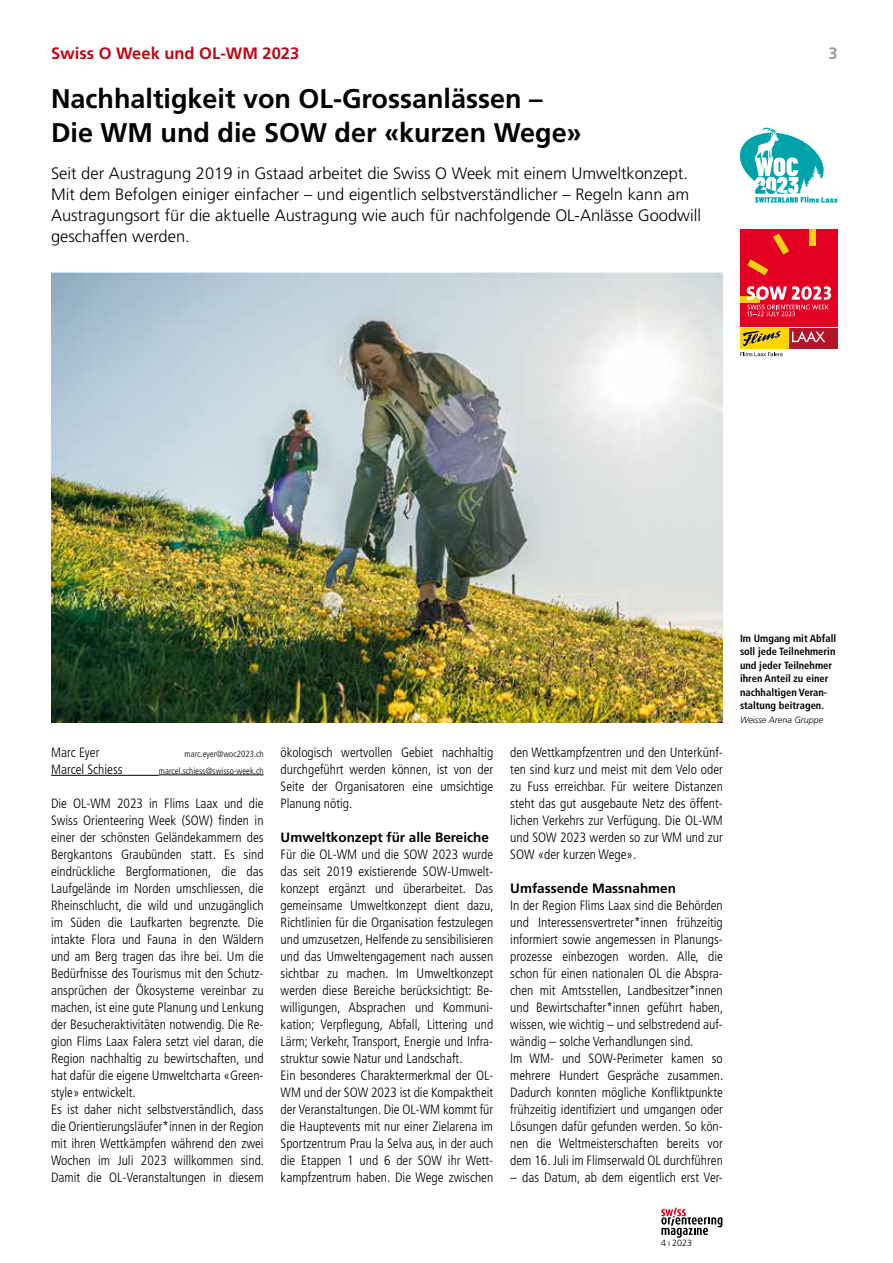
<style>
.page{position:relative;width:893px;height:1263px;background:#fff}
.page>*{position:absolute;margin:0;border:0;box-sizing:border-box;transform-origin:0 0}
.t1{font:700 27px/34px "Frutiger LT Std";color:#000}
.t2{font:300 16.5px/21.3px "Frutiger LT Std";color:#000}
.t3{font:700 16.5px "Frutiger LT Std";color:#c00514}
.t4{font:700 16.5px "Frutiger LT Std";color:#9b9d9f}
.t5{font:300 condensed 13.5px/17px "Frutiger LT Std";color:#000}
.t6{font:700 13.5px "Frutiger LT Std";color:#000}
.t7{font:700 condensed 10.5px/13.5px "Frutiger LT Std";color:#000}
.t8{font:300 condensed 9px "Frutiger LT Std";color:#000}
.t9{font:italic 300 9px "Frutiger LT Std";color:#000}
.t10{font:300 9px "Frutiger LT Std";color:#000}
</style>
<div class="page">
<hr style="left:51px;top:775px;width:108px;height:1px;background:#000">
<hr style="left:159px;top:775px;width:105px;height:1px;background:#000">
<img style="left:51px;top:272px;width:672px;height:451px">
<svg style="left:661px;top:1207px;width:61px;height:31px"></svg>
<svg style="left:740px;top:128px;width:98px;height:75px"></svg>
<div style="left:740px;top:230px;width:98px;height:97px;background:#e30023"></div>
<div style="left:740px;top:296px;width:19px;height:7px;background:#facf11"></div>
<svg style="left:747px;top:233px;width:42px;height:42px"></svg>
<div style="left:809px;top:230px;width:7px;height:16px;background:#facf11"></div>
<svg style="left:747px;top:286px;width:84px;height:30px"></svg>
<div style="left:789px;top:329px;width:49px;height:20px;background:#b51428"></div>
<div style="left:740px;top:329px;width:49px;height:20px;background:#ffd400"></div>
<svg style="left:792px;top:331px;width:33px;height:11px"></svg>
<svg style="left:743px;top:331px;width:38px;height:15px"></svg>
<svg style="left:740px;top:352px;width:43px;height:4px"></svg>
<p class="t3" style="left:51px;top:44px;width:250px">Swiss O Week und OL-WM 2023</p>
<p class="t4" style="left:828px;top:44px;width:11px">3</p>
<h1 class="t1" style="left:51px;top:81px;width:532px">Nachhaltigkeit von OL-Grossanlässen –<br>Die WM und die SOW der «kurzen Wege»</h1>
<p class="t2" style="left:51px;top:162px;width:652px">Seit der Austragung 2019 in Gstaad arbeitet die Swiss O Week mit einem Umweltkonzept.<br>Mit dem Befolgen einiger einfacher – und eigentlich selbstverständlicher – Regeln kann am Austragungsort für die aktuelle Austragung wie auch für nachfolgende OL-Anlässe Goodwill geschaffen werden.</p>
<p class="t5" style="left:51px;top:744px;width:50px">Marc Eyer</p>
<p class="t8" style="left:184px;top:749px;width:81px">marc.eyer@woc2023.ch</p>
<p class="t5" style="left:51px;top:761px;width:73px">Marcel Schiess</p>
<p class="t8" style="left:159px;top:766px;width:106px">marcel.schiess@swisso-week.ch</p>
<p class="t5" style="left:51px;top:795px;width:215px">Die OL-WM 2023 in Flims Laax und die Swiss Orienteering Week (SOW) finden in einer der schönsten Geländekammern des Bergkantons Graubünden statt. Es sind eindrückliche Bergformationen, die das Laufgelände im Norden umschliessen, die Rheinschlucht, die wild und unzugänglich im Süden die Laufkarten begrenzte. Die intakte Flora und Fauna in den Wäldern und am Berg tragen das ihre bei. Um die Bedürfnisse des Tourismus mit den Schutz&shy;ansprüchen der Ökosysteme vereinbar zu machen, ist eine gute Planung und Lenkung der Besucheraktivitäten notwendig. Die Re&shy;gion Flims Laax Falera setzt viel daran, die Region nachhaltig zu bewirtschaften, und hat dafür die eigene Umweltcharta «Green&shy;style» entwickelt.<br>Es ist daher nicht selbstverständlich, dass die Orientierungsläufer*innen in der Region mit ihren Wettkämpfen während den zwei Wochen im Juli 2023 willkommen sind.<br>Damit die OL-Veranstaltungen in diesem</p>
<p class="t5" style="left:281px;top:744px;width:214px;text-align:justify">ökologisch wertvollen Gebiet nachhaltig durchgeführt werden können, ist von der Seite der Organisatoren eine umsichtige Planung nötig.</p>
<p class="t6" style="left:281px;top:829px;width:210px">Umweltkonzept für alle Bereiche</p>
<p class="t5" style="left:281px;top:846px;width:215px">Für die OL-WM und die SOW 2023 wurde das seit 2019 existierende SOW-Umwelt&shy;konzept ergänzt und überarbeitet. Das gemeinsame Umweltkonzept dient dazu, Richtlinien für die Organisation festzulegen und umzusetzen, Helfende zu sensibilisieren und das Umweltengagement nach aussen sichtbar zu machen. Im Umweltkonzept werden diese Bereiche berücksichtigt: Be&shy;willigungen, Absprachen und Kommuni&shy;kation; Verpflegung, Abfall, Littering und Lärm; Verkehr, Transport, Energie und Infra&shy;struktur sowie Natur und Landschaft.<br>Ein besonderes Charaktermerkmal der OL-WM und der SOW 2023 ist die Kompaktheit der Veranstaltungen. Die OL-WM kommt für die Hauptevents mit nur einer Zielarena im Sportzentrum Prau la Selva aus, in der auch die Etappen 1 und 6 der SOW ihr Wett&shy;kampfzentrum haben. Die Wege zwischen</p>
<p class="t5" style="left:510px;top:744px;width:214px;text-align:justify">den Wettkampfzentren und den Unterkünf&shy;ten sind kurz und meist mit dem Velo oder zu Fuss erreichbar. Für weitere Distanzen steht das gut ausgebaute Netz des öffent&shy;lichen Verkehrs zur Verfügung. Die OL-WM und SOW 2023 werden so zur WM und zur SOW «der kurzen Wege».</p>
<p class="t6" style="left:510px;top:880px;width:167px">Umfassende Massnahmen</p>
<p class="t5" style="left:510px;top:897px;width:215px">In der Region Flims Laax sind die Behörden und Interessensvertreter*innen frühzeitig informiert sowie angemessen in Planungs&shy;prozesse einbezogen worden. Alle, die schon für einen nationalen OL die Abspra&shy;chen mit Amtsstellen, Landbesitzer*innen und Bewirtschafter*innen geführt haben, wissen, wie wichtig – und selbstredend auf&shy;wändig – solche Verhandlungen sind.<br>Im WM- und SOW-Perimeter kamen so mehrere Hundert Gespräche zusammen.<br>Dadurch konnten mögliche Konfliktpunkte frühzeitig identifiziert und umgangen oder Lösungen dafür gefunden werden. So kön&shy;nen die Weltmeisterschaften bereits vor dem 16. Juli im Flimserwald OL durchführen</p>
<p class="t5" style="left:510px;top:1169px;width:214px">– das Datum, ab dem eigentlich erst Ver-</p>
<p class="t7" style="left:740px;top:631px;width:98px">Im Umgang mit Abfall soll jede Teilnehmerin und jeder Teilnehmer ihren Anteil zu einer nachhaltigen Veran&shy;staltung beitragen.</p>
<p class="t9" style="left:740px;top:715px;width:85px">Weisse Arena Gruppe</p>
<p class="t10" style="left:661px;top:1237px;width:33px">4 ı 2023</p>
</div>
